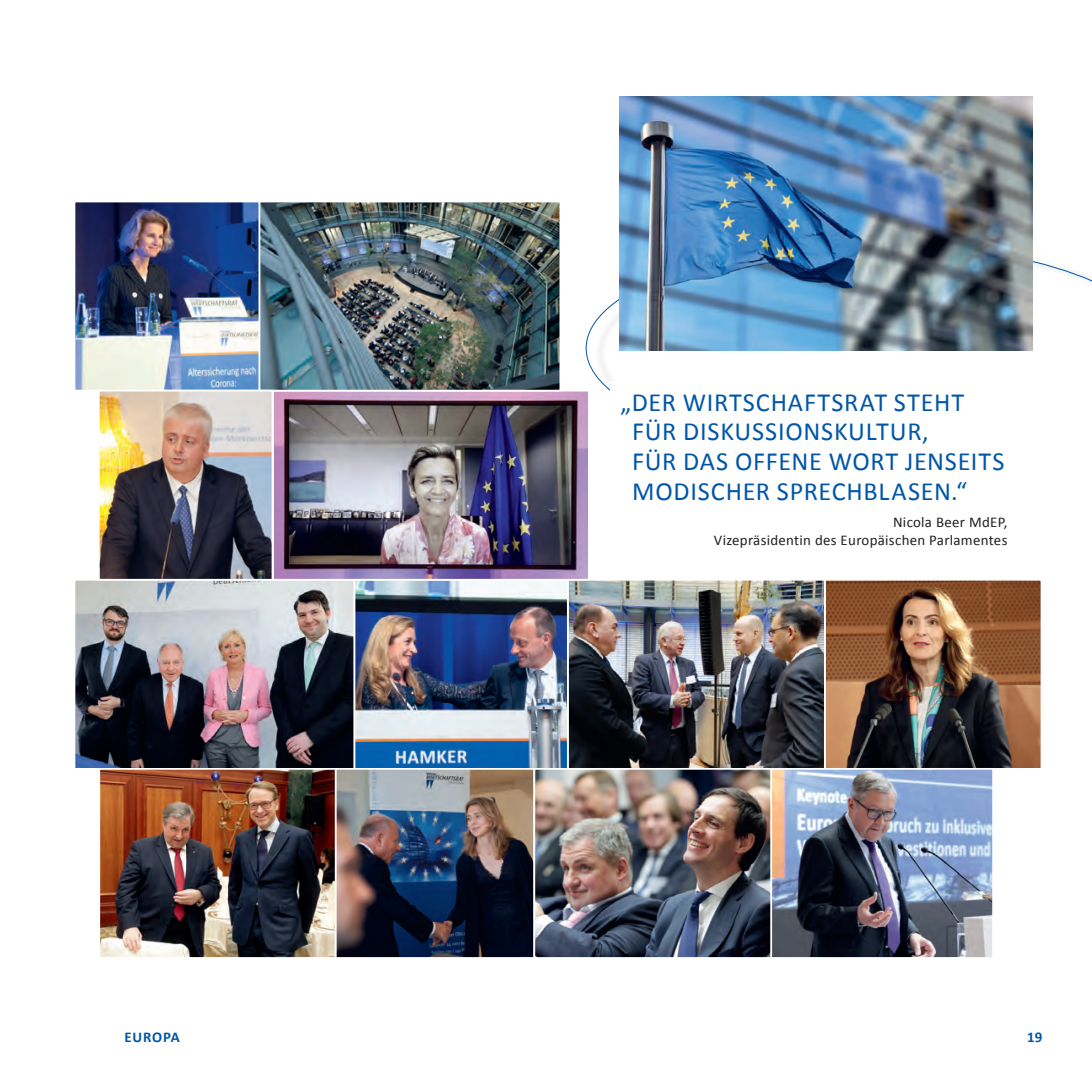
<style>
.page{position:relative;width:1092px;height:1092px;background:#fff}
.page>*{position:absolute;margin:0;border:0;box-sizing:border-box;transform-origin:0 0}
.t1{font:26.25px/29.8px "Calibri";letter-spacing:.03em;color:#0156a8}
.t2{font:14.88px/17.5px "Calibri";letter-spacing:.02em;color:#231f20;text-align:right}
.t3{font:700 14.88px "Calibri";letter-spacing:.055em;color:#0156a8}
</style>
<div class="page">
<svg style="left:585px;top:243px;width:506px;height:148px"></svg>
<img style="left:77px;top:582px;width:962px;height:184px">
<div style="left:823px;top:579px;width:219px;height:190px;border:2px solid #fff"></div>
<div style="left:567px;top:579px;width:258px;height:190px;border:2px solid #fff"></div>
<div style="left:74px;top:579px;width:281px;height:190px;border:2px solid #fff"></div>
<img style="left:101px;top:771px;width:889px;height:184px">
<div style="left:98px;top:768px;width:238px;height:190px;border:2px solid #fff"></div>
<div style="left:353px;top:579px;width:215px;height:190px;border:2px solid #fff"></div>
<div style="left:770px;top:768px;width:223px;height:190px;border:2px solid #fff"></div>
<img style="left:77px;top:204px;width:481px;height:184px">
<div style="left:74px;top:201px;width:186px;height:190px;border:2px solid #fff"></div>
<div style="left:335px;top:768px;width:200px;height:190px;border:2px solid #fff"></div>
<div style="left:533px;top:768px;width:239px;height:190px;border:2px solid #fff"></div>
<img style="left:101px;top:393px;width:485px;height:184px">
<div style="left:272px;top:390px;width:317px;height:190px;border:2px solid #fff"></div>
<div style="left:258px;top:201px;width:303px;height:190px;border:2px solid #fff"></div>
<div style="left:98px;top:390px;width:175px;height:190px;border:2px solid #fff"></div>
<div style="left:610px;top:381px;width:407px;height:190px;background:#fff"></div>
<img style="left:619px;top:97px;width:413px;height:254px">
<p class="t1" style="left:632px;top:387px;width:373px;text-indent:-12px">„DER WIRTSCHAFTSRAT STEHT<br>FÜR DISKUSSIONSKULTUR,<br>FÜR DAS OFFENE WORT JENSEITS<br>MODISCHER SPRECHBLASEN.“</p>
<p class="t2" style="left:714px;top:513px;width:295px">Nicola Beer MdEP,<br>Vizepräsidentin des Europäischen Parlamentes</p>
<p class="t3" style="left:124px;top:1027px;width:57px">EUROPA</p>
<p class="t3" style="left:1027px;top:1027px;width:17px">19</p>
</div>
